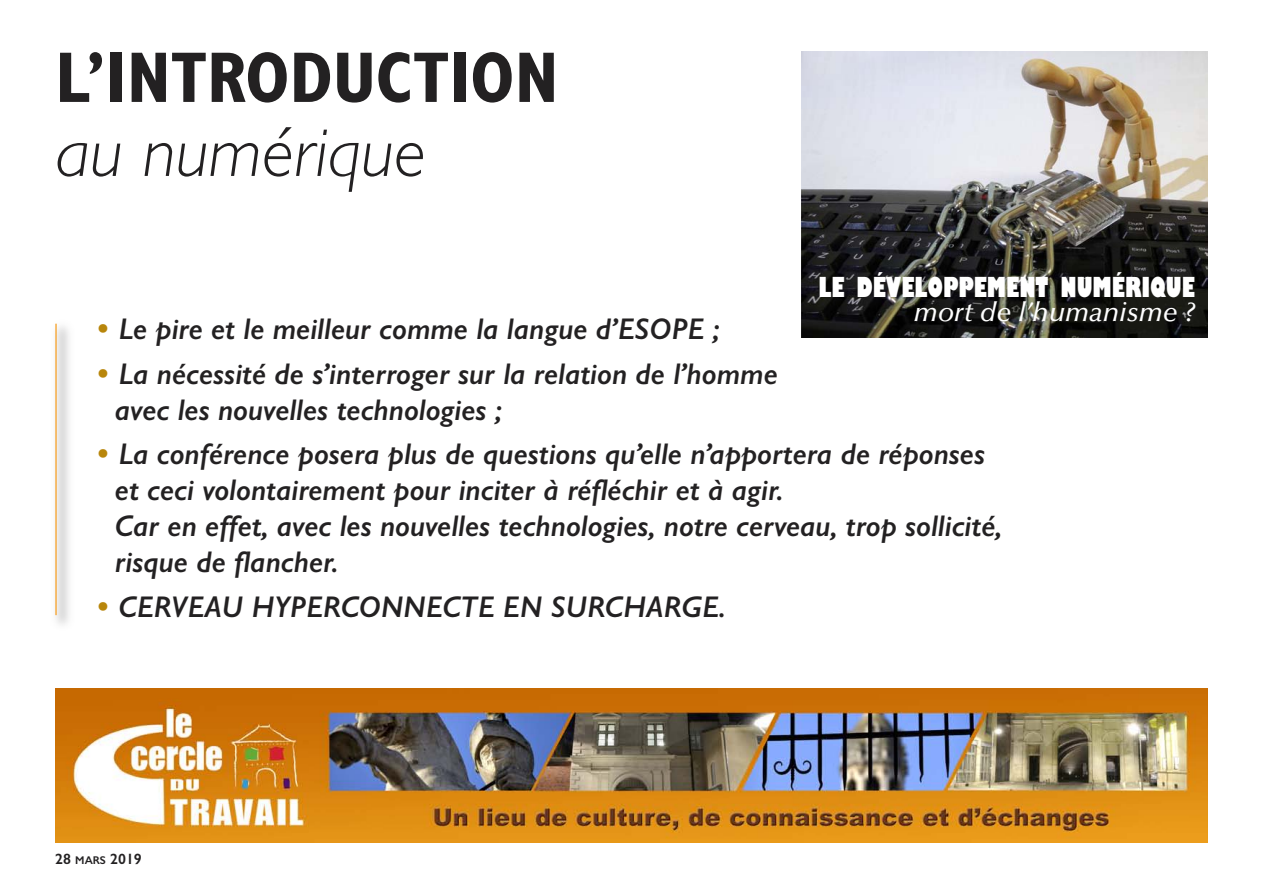
<style>
.page{position:relative;width:1263px;height:893px;background:#fff}
.page>*{position:absolute;margin:0;border:0;box-sizing:border-box;transform-origin:0 0}
.t1{font:700 condensed 72px "Gill Sans";color:#232122}
.t2{font:italic 300 72px "Gill Sans";color:#232122}
.t3{font:italic 600 30px/36px "Gill Sans";color:#232122}
.t4{font:800 condensed 27px "Gill Sans";color:#fff}
.t5{font:italic 500 27px "Optima";color:#fff}
.t6{font:600 15px "Gill Sans";color:#232122}
.s1{font-weight:700;font-style:normal;font-stretch:condensed;color:#b8860b}
.s2{font-size:11.25px}
</style>
<div class="page">
<img style="left:801px;top:51px;width:407px;height:286px">
<img style="left:55px;top:689px;width:1153px;height:153px">
<hr style="left:55px;top:324px;width:2px;height:291px;background:#f6ac43">
<h1 class="t1" style="left:55px;top:50px;width:505px">L’INTRODUCTION</h1>
<h1 class="t2" style="left:55px;top:124px;width:372px">au numérique</h1>
<p class="t4" style="left:818px;top:277px;width:378px">LE DÉVELOPPEMENT NUMÉRIQUE</p>
<p class="t5" style="left:914px;top:301px;width:283px">mort de l’humanisme ?</p>
<p class="t3" style="left:98px;top:311px;width:623px"><span class="s1">•</span> Le pire et le meilleur comme la langue d’ESOPE ;</p>
<p class="t3" style="left:115px;top:355px;width:664px;text-indent:-17px"><span class="s1">•</span> La nécessité de s’interroger sur la relation de l’homme avec les nouvelles technologies ;</p>
<p class="t3" style="left:115px;top:436px;width:889px;text-indent:-17px"><span class="s1">•</span> La conférence posera plus de questions qu’elle n’apportera de réponses et ceci volontairement pour inciter à réfléchir et à agir.<br>Car en effet, avec les nouvelles technologies, notre cerveau, trop sollicité, risque de flancher.</p>
<p class="t3" style="left:98px;top:588px;width:629px"><span class="s1">•</span> CERVEAU HYPERCONNECTE EN SURCHARGE.</p>
<p class="t6" style="left:55px;top:850px;width:88px">28 <span class="s2">MARS</span> 2019</p>
</div>
